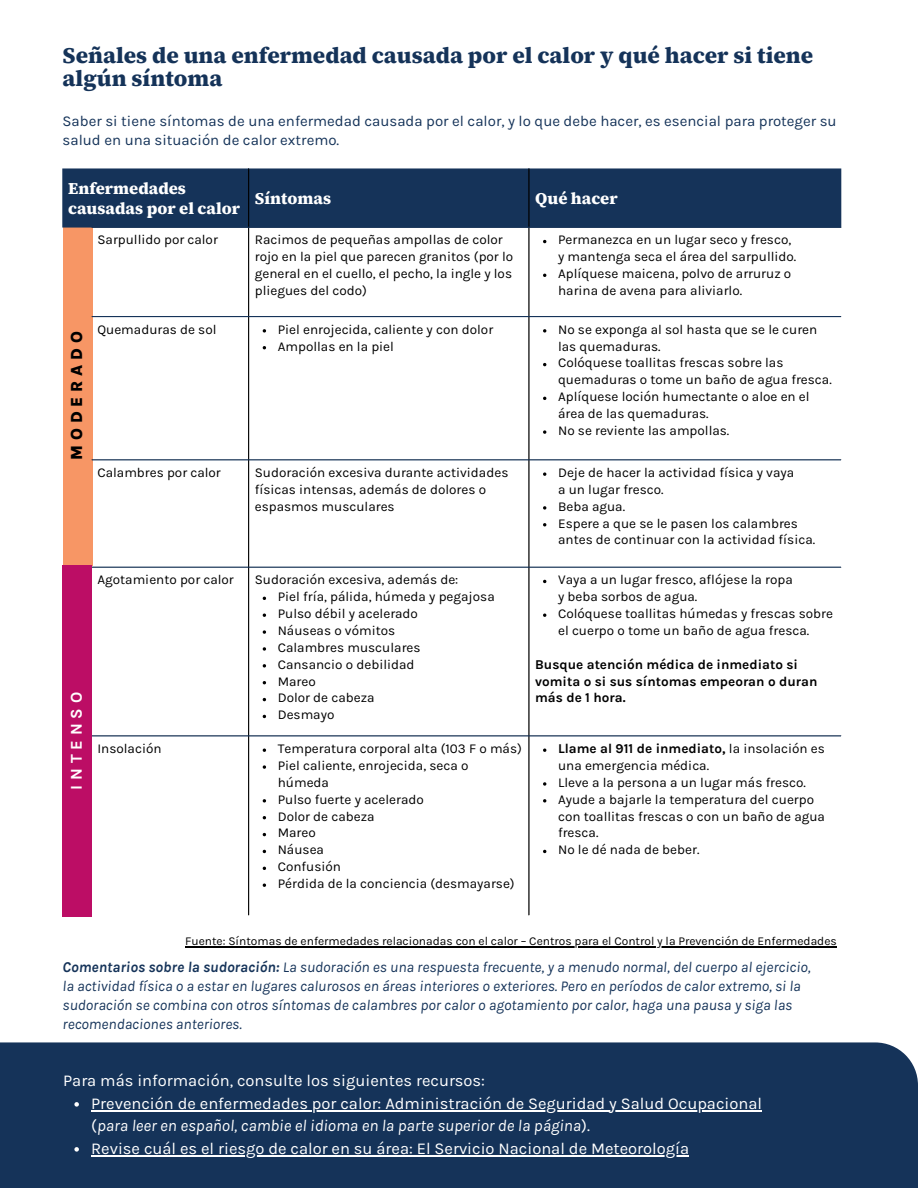
<style>
.page{position:relative;width:918px;height:1188px;background:#fff}
.page>*{position:absolute;margin:0;border:0;box-sizing:border-box;transform-origin:0 0}
.t1{font:800 22.5px/22.5px "Source Serif 4";color:#153359}
.t2{font:16.5px/22.5px "Karla";color:#fff}
.t3{font:800 16.5px/20.2px "Source Serif 4";color:#fff}
.t4{font:800 16.5px "Karla";letter-spacing:.29em;color:#000}
.t5{font:700 16.5px "Karla";letter-spacing:.29em;color:#fff}
.t6{font:italic 15px/19.2px "Karla";color:#153359}
.t7{font:15px/19.2px "Karla";color:#153359}
.t8{font:13.5px/16.8px "Karla";color:#000}
.t9{font:700 13.5px/16.8px "Karla";color:#000}
.t10{font:12px "Karla";color:#000}
.s1{font-weight:700}
.s2{font-style:italic}
</style>
<div class="page">
<div style="left:63px;top:226px;width:29px;height:339px;background:#f79665"></div>
<div style="left:63px;top:169px;width:778px;height:59px;background:#153359"></div>
<svg style="left:263px;top:329px;width:3px;height:4px"></svg>
<svg style="left:543px;top:329px;width:3px;height:4px"></svg>
<svg style="left:543px;top:430px;width:3px;height:4px"></svg>
<svg style="left:543px;top:472px;width:3px;height:4px"></svg>
<svg style="left:543px;top:506px;width:3px;height:4px"></svg>
<svg style="left:263px;top:630px;width:3px;height:4px"></svg>
<svg style="left:263px;top:647px;width:3px;height:4px"></svg>
<svg style="left:263px;top:664px;width:3px;height:4px"></svg>
<svg style="left:263px;top:765px;width:3px;height:4px"></svg>
<svg style="left:263px;top:799px;width:3px;height:4px"></svg>
<svg style="left:543px;top:782px;width:3px;height:4px"></svg>
<svg style="left:543px;top:799px;width:3px;height:4px"></svg>
<hr style="left:248px;top:169px;width:1px;height:746px;background:#000">
<hr style="left:528px;top:169px;width:2px;height:746px;background:#000">
<hr style="left:92px;top:227px;width:749px;height:1px;background:#153359">
<hr style="left:92px;top:316px;width:749px;height:1px;background:#153359">
<hr style="left:92px;top:459px;width:749px;height:1px;background:#153359">
<hr style="left:92px;top:567px;width:749px;height:1px;background:#153359">
<hr style="left:92px;top:735px;width:749px;height:1px;background:#153359">
<div style="left:63px;top:565px;width:29px;height:351px;background:#bc0d65"></div>
<hr style="left:185px;top:946px;width:652px;height:1px;background:#000">
<div style="left:0;top:1042px;width:918px;height:146px;background:#153359"></div>
<svg style="left:74px;top:1102px;width:5px;height:5px"></svg>
<hr style="left:91px;top:1110px;width:671px;height:1px;background:#fff">
<svg style="left:74px;top:1147px;width:5px;height:5px"></svg>
<hr style="left:91px;top:1155px;width:598px;height:1px;background:#fff">
<h2 class="t1" style="left:63px;top:44px;width:752px">Señales de una enfermedad causada por el calor y qué hacer si tiene algún síntoma</h2>
<h2 class="t7" style="left:63px;top:111px;width:776px">Saber si tiene síntomas de una enfermedad causada por el calor, y lo que debe hacer, es esencial para proteger su salud en una situación de calor extremo.</h2>
<h3 class="t3" style="left:68px;top:178px;width:173px">Enfermedades causadas por el calor</h3>
<p class="t3" style="left:255px;top:188px;width:78px">Síntomas</p>
<p class="t3" style="left:535px;top:188px;width:84px">Qué hacer</p>
<p class="t8" style="left:97px;top:231px;width:122px">Sarpullido por calor</p>
<p class="t8" style="left:255px;top:231px;width:260px">Racimos de pequeñas ampollas de color rojo en la piel que parecen granitos (por lo general en el cuello, el pecho, la ingle y los pliegues del codo)</p>
<p class="t8" style="left:558px;top:231px;width:240px">Permanezca en un lugar seco y fresco, y mantenga seca el área del sarpullido.</p>
<p class="t8" style="left:558px;top:265px;width:235px">Aplíquese maicena, polvo de arruruz o harina de avena para aliviarlo.</p>
<h1 class="t4" style="left:67px;top:460px;width:130px;rotate:-90deg">MODERADO</h1>
<p class="t5" style="left:67px;top:790px;width:99px;rotate:-90deg">INTENSO</p>
<p class="t8" style="left:97px;top:321px;width:121px">Quemaduras de sol</p>
<p class="t8" style="left:278px;top:321px;width:217px">Piel enrojecida, caliente y con dolor</p>
<p class="t8" style="left:278px;top:338px;width:118px">Ampollas en la piel</p>
<p class="t8" style="left:558px;top:321px;width:261px">No se exponga al sol hasta que se le curen las quemaduras.</p>
<p class="t8" style="left:558px;top:355px;width:275px">Colóquese toallitas frescas sobre las quemaduras o tome un baño de agua fresca.</p>
<p class="t8" style="left:558px;top:388px;width:253px">Aplíquese loción humectante o aloe en el área de las quemaduras.</p>
<p class="t8" style="left:558px;top:422px;width:173px">No se reviente las ampollas.</p>
<p class="t8" style="left:97px;top:464px;width:125px">Calambres por calor</p>
<p class="t8" style="left:255px;top:464px;width:255px">Sudoración excesiva durante actividades físicas intensas, además de dolores o espasmos musculares</p>
<p class="t8" style="left:558px;top:464px;width:238px">Deje de hacer la actividad física y vaya a un lugar fresco.</p>
<p class="t8" style="left:558px;top:498px;width:69px">Beba agua.</p>
<p class="t8" style="left:558px;top:515px;width:259px">Espere a que se le pasen los calambres antes de continuar con la actividad física.</p>
<p class="t8" style="left:97px;top:571px;width:138px">Agotamiento por calor</p>
<p class="t8" style="left:255px;top:571px;width:205px">Sudoración excesiva, además de:</p>
<p class="t8" style="left:278px;top:588px;width:219px">Piel fría, pálida, húmeda y pegajosa</p>
<p class="t8" style="left:278px;top:605px;width:142px">Pulso débil y acelerado</p>
<p class="t8" style="left:278px;top:622px;width:119px">Náuseas o vómitos</p>
<p class="t8" style="left:278px;top:639px;width:144px">Calambres musculares</p>
<p class="t8" style="left:278px;top:656px;width:138px">Cansancio o debilidad</p>
<p class="t8" style="left:278px;top:673px;width:40px">Mareo</p>
<p class="t8" style="left:278px;top:690px;width:98px">Dolor de cabeza</p>
<p class="t8" style="left:278px;top:706px;width:58px">Desmayo</p>
<p class="t8" style="left:97px;top:740px;width:66px">Insolación</p>
<p class="t8" style="left:278px;top:740px;width:246px">Temperatura corporal alta (103 F o más)</p>
<p class="t8" style="left:278px;top:757px;width:192px">Piel caliente, enrojecida, seca o húmeda</p>
<p class="t8" style="left:278px;top:791px;width:148px">Pulso fuerte y acelerado</p>
<p class="t8" style="left:278px;top:808px;width:98px">Dolor de cabeza</p>
<p class="t8" style="left:278px;top:825px;width:40px">Mareo</p>
<p class="t8" style="left:278px;top:841px;width:48px">Náusea</p>
<p class="t8" style="left:278px;top:858px;width:65px">Confusión</p>
<p class="t8" style="left:278px;top:875px;width:238px">Pérdida de la conciencia (desmayarse)</p>
<p class="t8" style="left:558px;top:571px;width:236px">Vaya a un lugar fresco, aflójese la ropa y beba sorbos de agua.</p>
<p class="t8" style="left:558px;top:605px;width:276px">Colóquese toallitas húmedas y frescas sobre el cuerpo o tome un baño de agua fresca.</p>
<p class="t9" style="left:535px;top:656px;width:284px">Busque atención médica de inmediato si vomita o si sus síntomas empeoran o duran más de 1 hora.</p>
<p class="t8" style="left:558px;top:740px;width:268px"><span class="s1">Llame al 911 de inmediato,</span> la insolación es una emergencia médica.</p>
<p class="t8" style="left:558px;top:774px;width:249px">Lleve a la persona a un lugar más fresco.</p>
<p class="t8" style="left:558px;top:791px;width:268px">Ayude a bajarle la temperatura del cuerpo con toallitas frescas o con un baño de agua fresca.</p>
<p class="t8" style="left:558px;top:841px;width:143px">No le dé nada de beber.</p>
<p class="t10" style="left:185px;top:934px;width:653px">Fuente: Síntomas de enfermedades relacionadas con el calor – Centros para el Control y la Prevención de Enfermedades</p>
<h3 class="t6" style="left:63px;top:957px;width:750px"><span class="s1">Comentarios sobre la sudoración:</span> La sudoración es una respuesta frecuente, y a menudo normal, del cuerpo al ejercicio, la actividad física o a estar en lugares calurosos en áreas interiores o exteriores. Pero en períodos de calor extremo, si la sudoración se combina con otros síntomas de calambres por calor o agotamiento por calor, haga una pausa y siga las recomendaciones anteriores.</h3>
<h3 class="t2" style="left:63px;top:1070px;width:423px">Para más información, consulte los siguientes recursos:</h3>
<p class="t2" style="left:91px;top:1092px;width:672px">Prevención de enfermedades por calor: Administración de Seguridad y Salud Ocupacional (<span class="s2">para leer en español, cambie el idioma en la parte superior de la página</span>).</p>
<p class="t2" style="left:91px;top:1137px;width:599px">Revise cuál es el riesgo de calor en su área: El Servicio Nacional de Meteorología</p>
</div>
